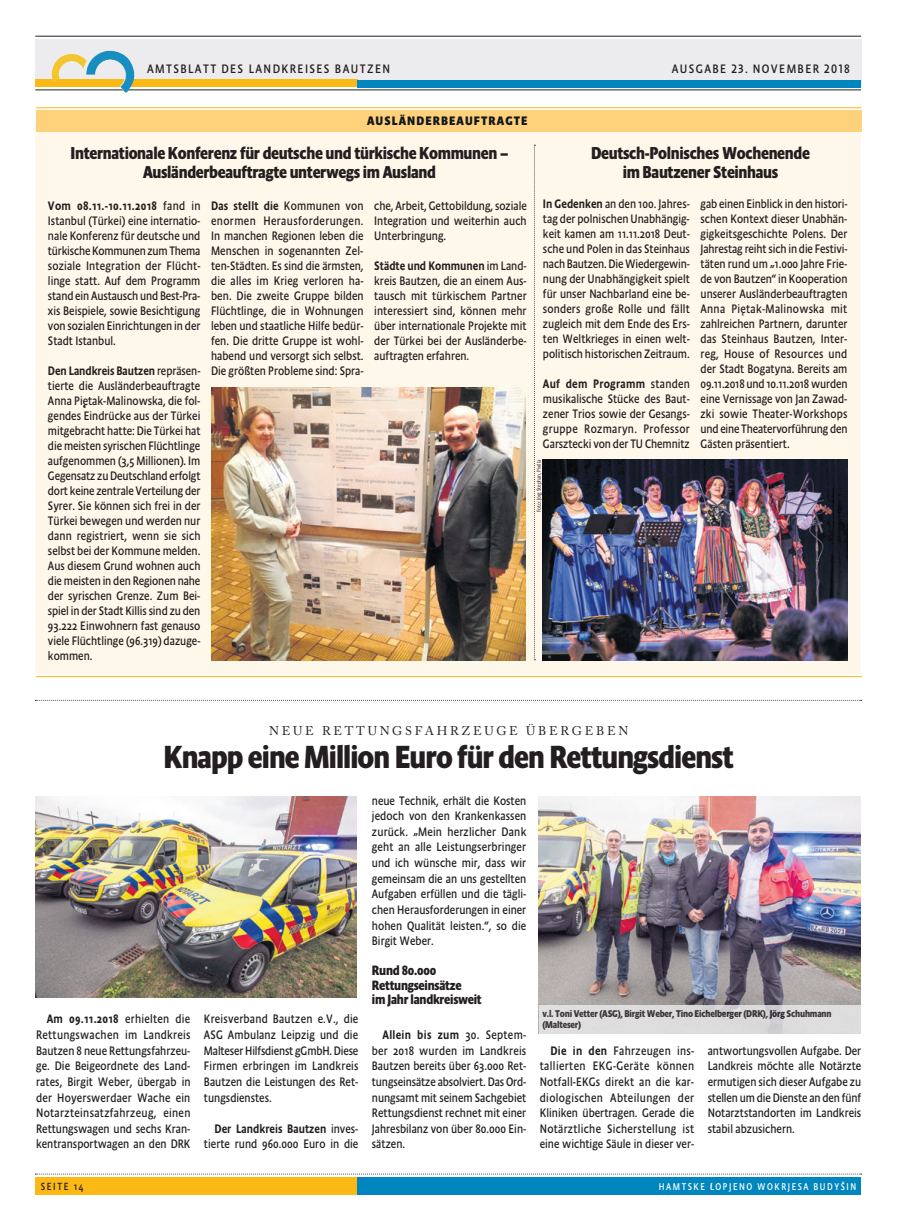
<style>
.page{position:relative;width:897px;height:1230px;background:#fff}
.page>*{position:absolute;margin:0;border:0;box-sizing:border-box;transform-origin:0 0}
.t1{font:700 32.5px "Absara Sans Head OT";letter-spacing:-.03em;color:#231f20;scale:.96 1}
.t2{font:700 17.5px/18.8px "Absara Sans Head OT";letter-spacing:-.02em;color:#231f20;text-align:center;scale:.95 1}
.t3{font:700 13.75px/14.4px "Absara Sans Head OT";letter-spacing:-.02em;color:#231f20;scale:.95 1}
.t4{font:12.5px/15px "Absara Sans Head OT";color:#231f20;text-align:justify;scale:.95 1}
.t5{font:12.5px "Absara Sans Head OT";letter-spacing:.11em;color:#231f20}
.t6{font:12.5px "Adobe Caslon Pro";letter-spacing:.215em;color:#231f20}
.t7{font:700 12.5px "Absara Sans Head OT";letter-spacing:.085em;color:#14171a}
.t8{font:10.62px "Absara Sans Head OT";letter-spacing:.16em;color:#231f20;scale:.95 1}
.t9{font:700 10px/11.2px "Absara Sans Head OT";letter-spacing:-.02em;color:#231f20;scale:.95 1}
.t10{font:10px "Absara Sans Head OT";letter-spacing:.16em;color:#fff;scale:.95 1}
.t11{font:300 5.62px "Absara Sans Head OT";letter-spacing:-.02em;color:#231f20}
.s1{font-weight:500}
</style>
<div class="page">
<div style="left:35px;top:1177px;width:322px;height:17px;background:#fcb814"></div>
<div style="left:357px;top:1177px;width:504px;height:18px;background:#0086be"></div>
<svg style="left:35px;top:1173px;width:826px;height:1px"></svg>
<div style="left:35px;top:39px;width:826px;height:48px;background:#ececee"></div>
<div style="left:35px;top:80px;width:322px;height:7px;background:#fcb814"></div>
<div style="left:357px;top:80px;width:504px;height:7px;background:#0086be"></div>
<hr style="left:35px;top:90px;width:826px;height:1px;background:#231f20">
<hr style="left:35px;top:36px;width:826px;height:1px;background:#231f20">
<img style="left:51px;top:51px;width:85px;height:42px">
<div style="left:35px;top:122px;width:825px;height:552px;background:#fef8eb"></div>
<div style="left:36px;top:110px;width:825px;height:21px;background:#fed17b"></div>
<hr style="left:36px;top:676px;width:825px;height:1px;background:#fcb814">
<hr style="left:36px;top:107px;width:825px;height:1px;background:#fcb814">
<img style="left:543px;top:459px;width:304px;height:201px">
<img style="left:211px;top:387px;width:314px;height:273px">
<svg style="left:534px;top:145px;width:1px;height:515px"></svg>
<img style="left:538px;top:797px;width:322px;height:208px">
<svg style="left:538px;top:1005px;width:322px;height:28px;background:#dcdbdc"></svg>
<img style="left:35px;top:797px;width:321px;height:200px">
<svg style="left:35px;top:700px;width:826px;height:1px"></svg>
<p class="t5" style="left:147px;top:61px;width:244px">AMTSBLATT DES LANDKREISES BAUTZEN</p>
<p class="t5" style="left:671px;top:61px;width:180px">AUSGABE 23. NOVEMBER 2018</p>
<p class="t7" style="left:367px;top:113px;width:162px">AUSLÄNDERBEAUFTRAGTE</p>
<h2 class="t2" style="left:71px;top:144px;width:462px">Internationale Konferenz für deutsche und türkische Kommunen –<br>Ausländerbeauftragte unterwegs im Ausland</h2>
<h2 class="t2" style="left:591px;top:144px;width:232px">Deutsch-Polnisches Wochenende im Bautzener Steinhaus</h2>
<p class="t4" style="left:48px;top:198px;width:162px"><span class="s1">Vom 08.11.-10.11.2018</span> fand in Istanbul (Türkei) eine internatio&shy;nale Konferenz für deutsche und türkische Kommunen zum Thema soziale Integration der Flücht&shy;linge statt. Auf dem Programm stand ein Austausch und Best-Pra&shy;xis Beispiele, sowie Besichtigung von sozialen Einrichtungen in der Stadt Istanbul.</p>
<p class="t4" style="left:48px;top:363px;width:162px"><span class="s1">Den Landkreis Bautzen</span> repräsen&shy;tierte die Ausländerbeauftragte Anna Pietak-Malinowska, die fol&shy;gendes Eindrücke aus der Türkei mitgebracht hatte: Die Türkei hat die meisten syrischen Flüchtlinge aufgenommen (3,5 Millionen). Im Gegensatz zu Deutschland erfolgt dort keine zentrale Verteilung der Syrer. Sie können sich frei in der Türkei bewegen und werden nur dann registriert, wenn sie sich selbst bei der Kommune melden.<br>Aus diesem Grund wohnen auch die meisten in den Regionen nahe der syrischen Grenze. Zum Bei&shy;spiel in der Stadt Killis sind zu den 93.222 Einwohnern fast genauso viele Flüchtlinge (96.319) dazuge&shy;kommen.</p>
<p class="t4" style="left:82px;top:393px;width:8px">˛</p>
<p class="t4" style="left:211px;top:198px;width:162px"><span class="s1">Das stellt die</span> Kommunen von enormen Herausforderungen.<br>In manchen Regionen leben die Menschen in sogenannten Zel&shy;ten-Städten. Es sind die ärmsten, die alles im Krieg verloren ha&shy;ben. Die zweite Gruppe bilden Flüchtlinge, die in Wohnungen leben und staatliche Hilfe bedür&shy;fen. Die dritte Gruppe ist wohl&shy;habend und versorgt sich selbst.<br>Die größten Probleme sind: Spra-</p>
<p class="t4" style="left:374px;top:198px;width:162px">che, Arbeit, Gettobildung, soziale Integration und weiterhin auch Unterbringung.</p>
<p class="t4" style="left:374px;top:258px;width:162px"><span class="s1">Städte und Kommunen</span> im Land&shy;kreis Bautzen, die an einem Aus&shy;tausch mit türkischem Partner interessiert sind, können mehr über internationale Projekte mit der Türkei bei der Ausländerbe&shy;auftragten erfahren.</p>
<p class="t4" style="left:543px;top:196px;width:156px"><span class="s1">In Gedenken</span> an den 100. Jahres&shy;tag der polnischen Unabhängig&shy;keit kamen am 11.11.2018 Deut&shy;sche und Polen in das Steinhaus nach Bautzen. Die Wiedergewin&shy;nung der Unabhängigkeit spielt für unser Nachbarland eine be&shy;sonders große Rolle und fällt zugleich mit dem Ende des Ers&shy;ten Weltkrieges in einen welt&shy;politisch historischen Zeitraum.</p>
<p class="t4" style="left:543px;top:376px;width:156px"><span class="s1">Auf dem Programm</span> standen musikalische Stücke des Baut&shy;zener Trios sowie der Gesangs&shy;gruppe Rozmaryn. Professor Garsztecki von der TU Chemnitz</p>
<p class="t11" style="left:535px;top:512px;width:54px;rotate:-90deg">Foto: Jörg Stephan, Pixilla</p>
<p class="t4" style="left:700px;top:196px;width:156px">gab einen Einblick in den histori&shy;schen Kontext dieser Unabhän&shy;gigkeitsgeschichte Polens. Der Jahrestag reiht sich in die Festivi&shy;täten rund um „1.000 Jahre Frie&shy;de von Bautzen“ in Kooperation unserer Ausländerbeauftragten Anna Pietak-Malinowska mit zahlreichen Partnern, darunter das Steinhaus Bautzen, Inter&shy;reg, House of Resources und der Stadt Bogatyna. Bereits am 09.11.2018 und 10.11.2018 wurden eine Vernissage von Jan Zawad&shy;zki sowie Theater-Workshops und eine Theatervorführung den Gästen präsentiert.</p>
<p class="t4" style="left:740px;top:301px;width:8px">˛</p>
<p class="t6" style="left:269px;top:723px;width:360px">NEUE RETTUNGSFAHRZEUGE ÜBERGEBEN</p>
<h1 class="t1" style="left:163px;top:737px;width:595px">Knapp eine Million Euro für den Rettungsdienst</h1>
<p class="t4" style="left:36px;top:1011px;width:164px;line-height:15.6px;text-indent:11px"><span class="s1">Am 09.11.2018</span> erhielten die Rettungswachen im Landkreis Bautzen 8 neue Rettungsfahrzeu&shy;ge. Die Beigeordnete des Land&shy;rates, Birgit Weber, übergab in der Hoyerswerdaer Wache ein Notarzteinsatzfahrzeug, einen Rettungswagen und sechs Kran&shy;kentransportwagen an den DRK</p>
<p class="t4" style="left:204px;top:1011px;width:164px;line-height:15.6px">Kreisverband Bautzen e.V., die ASG Ambulanz Leipzig und die Malteser Hilfsdienst gGmbH. Diese Firmen erbringen im Landkreis Bautzen die Leistungen des Ret&shy;tungsdienstes.</p>
<p class="t4" style="left:204px;top:1120px;width:164px;line-height:15.6px;text-align:right"><span class="s1">Der Landkreis Bautzen</span> inves&shy;tierte rund 960.000 Euro in die</p>
<p class="t4" style="left:372px;top:792px;width:164px;line-height:15.6px">neue Technik, erhält die Kosten jedoch von den Krankenkassen zurück. „Mein herzlicher Dank geht an alle Leistungserbringer und ich wünsche mir, dass wir gemeinsam die an uns gestellten Aufgaben erfüllen und die tägli&shy;chen Herausforderungen in einer hohen Qualität leisten.“, so die Birgit Weber.</p>
<p class="t3" style="left:372px;top:963px;width:117px">Rund 80.000<br>Rettungseinsätze<br>im Jahr landkreisweit</p>
<p class="t4" style="left:372px;top:1027px;width:164px;line-height:15.6px;text-indent:11px"><span class="s1">Allein bis zum</span> 30. Septem&shy;ber 2018 wurden im Landkreis Bautzen bereits über 63.000 Ret&shy;tungseinsätze absolviert. Das Ord&shy;nungsamt mit seinem Sachgebiet Rettungsdienst rechnet mit einer Jahresbilanz von über 80.000 Ein&shy;sätzen.</p>
<p class="t9" style="left:542px;top:1008px;width:306px">v.l. Toni Vetter (ASG), Birgit Weber, Tino Eichelberger (DRK), Jörg Schuhmann (Malteser)</p>
<p class="t4" style="left:539px;top:1042px;width:164px;line-height:15.6px;text-indent:11px"><span class="s1">Die in den</span> Fahrzeugen ins&shy;tallierten EKG-Geräte können Notfall-EKGs direkt an die kar&shy;diologischen Abteilungen der Kliniken übertragen. Gerade die Notärztliche Sicherstellung ist eine wichtige Säule in dieser ver-</p>
<p class="t4" style="left:707px;top:1042px;width:163px;line-height:15.6px">antwortungsvollen Aufgabe. Der Landkreis möchte alle Notärzte ermutigen sich dieser Aufgabe zu stellen um die Dienste an den fünf Notarztstandorten im Landkreis stabil abzusichern.</p>
<p class="t8" style="left:41px;top:1179px;width:46px">SEITE 14</p>
<p class="t10" style="left:659px;top:1180px;width:209px">HAMTSKE <sup>/</sup>LOPJENO WOKRJESA BUDYŠIN</p>
</div>
